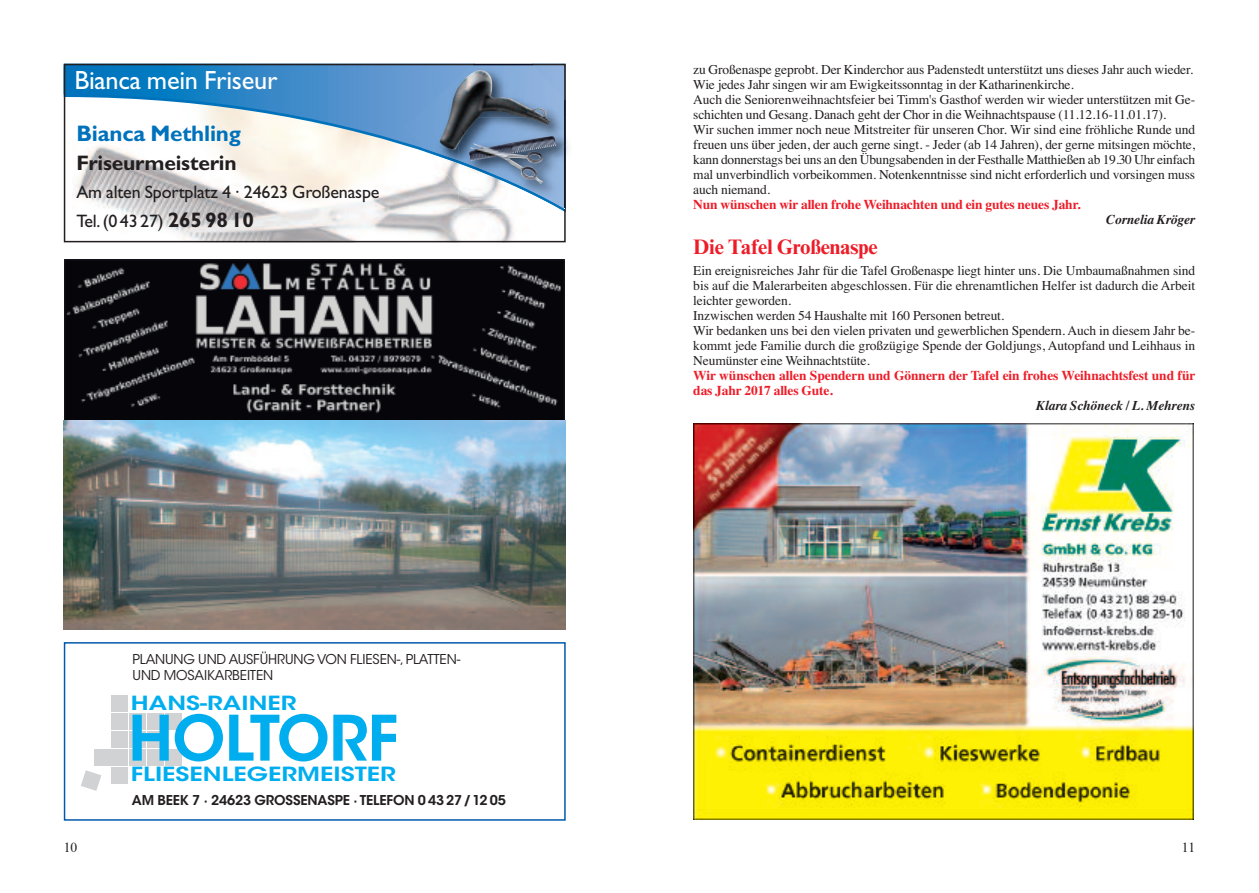
<style>
.page{position:relative;width:1259px;height:893px;background:#fff}
.page>*{position:absolute;margin:0;border:0;box-sizing:border-box;transform-origin:0 0}
.t1{font:600 62.1px "ITC Avant Garde Std";letter-spacing:-.01em;color:#00aeef}
.t2{font:26.4px "Gill Sans Std";letter-spacing:-.01em;color:#fff}
.t3{font:700 22.5px "Gill Sans Std";letter-spacing:-.01em;color:#0072bc}
.t4{font:700 21px "Times New Roman MT Std";letter-spacing:-.01em;color:#ee1c28}
.t5{font:700 21px "Gill Sans Std";letter-spacing:-.01em;color:#231f20}
.t6{font:600 19.35px "ITC Avant Garde Std";color:#00aeef;scale:1.29 1}
.t7{font:600 19.35px "ITC Avant Garde Std";color:#00aeef;scale:1.28 1}
.t8{font:18px/28.5px "Gill Sans Std";letter-spacing:-.01em;color:#231f20}
.t9{font:13.5px "Times";letter-spacing:-.01em;color:#231f20}
.t10{font:700 13.5px "Times";letter-spacing:-.01em;color:#ee1c28}
.t11{font:13.5px/16.2px "ITC Avant Garde Std";letter-spacing:-.01em;color:#231f20}
.t12{font:600 13.5px "ITC Avant Garde Std";letter-spacing:-.01em;color:#231f20}
.t13{font:italic 700 13.5px "Times";letter-spacing:-.01em;color:#231f20}
.t14{font:13.5px "Times New Roman MT Std";color:#231f20}
.s1{font-weight:700;font-size:21px}
</style>
<div class="page">
<img style="left:64px;top:259px;width:502px;height:370px">
<img style="left:693px;top:424px;width:500px;height:396px">
<div style="left:64px;top:642px;width:502px;height:179px;border:2px solid #015aaa"></div>
<div style="left:112px;top:696px;width:16px;height:16px;background:#d1d2d4"></div>
<div style="left:112px;top:713px;width:16px;height:17px;background:#d1d2d4"></div>
<div style="left:112px;top:731px;width:16px;height:17px;background:#d1d2d4"></div>
<div style="left:112px;top:749px;width:16px;height:17px;background:#d1d2d4"></div>
<div style="left:112px;top:767px;width:16px;height:16px;background:#d1d2d4"></div>
<div style="left:130px;top:713px;width:16px;height:17px;background:#d1d2d4"></div>
<div style="left:147px;top:713px;width:17px;height:17px;background:#d1d2d4"></div>
<div style="left:165px;top:713px;width:17px;height:17px;background:#d1d2d4"></div>
<div style="left:130px;top:731px;width:16px;height:17px;background:#d1d2d4"></div>
<div style="left:147px;top:731px;width:17px;height:17px;background:#d1d2d4"></div>
<div style="left:130px;top:749px;width:16px;height:17px;background:#d1d2d4"></div>
<div style="left:147px;top:749px;width:17px;height:17px;background:#d1d2d4"></div>
<div style="left:165px;top:749px;width:17px;height:17px;background:#d1d2d4"></div>
<div style="left:94px;top:749px;width:16px;height:17px;background:#d1d2d4"></div>
<svg style="left:81px;top:770px;width:20px;height:21px"></svg>
<img style="left:122px;top:212px;width:392px;height:27px">
<svg style="left:67px;top:67px;width:496px;height:143px"></svg>
<div style="left:64px;top:64px;width:502px;height:178px;border:2px solid #231f20"></div>
<img style="left:472px;top:63px;width:62px;height:2px">
<img style="left:477px;top:209px;width:17px;height:8px">
<img style="left:426px;top:163px;width:33px;height:25px">
<img style="left:423px;top:161px;width:36px;height:2px">
<img style="left:404px;top:65px;width:160px;height:96px">
<img style="left:439px;top:70px;width:111px;height:81px">
<img style="left:566px;top:145px;width:2px;height:9px">
<img style="left:518px;top:188px;width:2px;height:21px">
<img style="left:520px;top:146px;width:46px;height:63px">
<img style="left:564px;top:146px;width:1px;height:63px">
<img style="left:459px;top:188px;width:59px;height:21px">
<img style="left:459px;top:186px;width:61px;height:2px">
<img style="left:459px;top:117px;width:105px;height:69px">
<svg style="left:564px;top:99px;width:2px;height:47px"></svg>
<img style="left:525px;top:117px;width:25px;height:8px">
<img style="left:459px;top:117px;width:19px;height:26px">
<img style="left:491px;top:140px;width:61px;height:44px">
<p class="t2" style="left:74px;top:70px;width:205px">Bianca mein Friseur</p>
<p class="t3" style="left:76px;top:125px;width:166px">Bianca Methling</p>
<p class="t5" style="left:76px;top:155px;width:162px">Friseurmeisterin</p>
<p class="t8" style="left:76px;top:180px;width:304px">Am alten Sportplatz 4 · 24623 Großenaspe<br>Tel.(0 43 27) <span class="s1">265 98 10</span></p>
<p class="t11" style="left:133px;top:652px;width:329px">PLANUNG UND AUSFÜHRUNG VON FLIESEN-,PLATTEN-<br>UND MOSAIKARBEITEN</p>
<p class="t7" style="left:131px;top:696px;width:131px">HANS-RAINER</p>
<p class="t1" style="left:128px;top:715px;width:272px">HOLTORF</p>
<p class="t6" style="left:131px;top:766px;width:207px">FLIESENLEGERMEISTER</p>
<p class="t12" style="left:132px;top:795px;width:375px">AM BEEK 7 · 24623 GROSSENASPE · TELEFON 04327/1205</p>
<p class="t9" style="left:693px;top:61px;width:501px">zu Großenaspe geprobt. Der Kinderchor aus Padenstedt unterstützt uns dieses Jahr auch wieder.</p>
<p class="t9" style="left:693px;top:76px;width:382px">Wie jedes Jahr singen wir am Ewigkeitssonntag in der Katharinenkirche.</p>
<p class="t9" style="left:693px;top:91px;width:503px">Auch die Seniorenweihnachtsfeier bei Timm's Gasthof werden wir wieder unterstützen mit Ge-</p>
<p class="t9" style="left:693px;top:106px;width:474px">schichten und Gesang. Danach geht der Chor in die Weihnachtspause (11.12.16-11.01.17).</p>
<p class="t9" style="left:693px;top:121px;width:503px">Wir suchen immer noch neue Mitstreiter für unseren Chor. Wir sind eine fröhliche Runde und</p>
<p class="t9" style="left:693px;top:136px;width:503px">freuen uns über jeden, der auch gerne singt. - Jeder (ab 14 Jahren), der gerne mitsingen möchte,</p>
<p class="t9" style="left:693px;top:151px;width:503px">kann donnerstags bei uns an den Übungsabenden in der Festhalle Matthießen ab 19.30 Uhr einfach</p>
<p class="t9" style="left:693px;top:166px;width:503px">mal unverbindlich vorbeikommen. Notenkenntnisse sind nicht erforderlich und vorsingen muss</p>
<p class="t9" style="left:693px;top:181px;width:78px">auch niemand.</p>
<p class="t10" style="left:693px;top:196px;width:389px">Nun wünschen wir allen frohe Weihnachten und ein gutes neues Jahr.</p>
<p class="t13" style="left:1106px;top:211px;width:90px">Cornelia Kröger</p>
<p class="t4" style="left:693px;top:240px;width:186px">Die Tafel Großenaspe</p>
<p class="t9" style="left:693px;top:262px;width:503px">Ein ereignisreiches Jahr für die Tafel Großenaspe liegt hinter uns. Die Umbaumaßnahmen sind</p>
<p class="t9" style="left:693px;top:277px;width:503px">bis auf die Malerarbeiten abgeschlossen. Für die ehrenamtlichen Helfer ist dadurch die Arbeit</p>
<p class="t9" style="left:693px;top:292px;width:99px">leichter geworden.</p>
<p class="t9" style="left:693px;top:307px;width:312px">Inzwischen werden 54 Haushalte mit 160 Personen betreut.</p>
<p class="t9" style="left:693px;top:322px;width:503px">Wir bedanken uns bei den vielen privaten und gewerblichen Spendern. Auch in diesem Jahr be-</p>
<p class="t9" style="left:693px;top:337px;width:503px">kommt jede Familie durch die großzügige Spende der Goldjungs, Autopfand und Leihhaus in</p>
<p class="t9" style="left:693px;top:352px;width:178px">Neumünster eine Weihnachtstüte.</p>
<p class="t10" style="left:693px;top:367px;width:503px">Wir wünschen allen Spendern und Gönnern der Tafel ein frohes Weihnachtsfest und für</p>
<p class="t10" style="left:693px;top:382px;width:141px">das Jahr 2017 alles Gute.</p>
<p class="t13" style="left:1036px;top:397px;width:160px">Klara Schöneck / L. Mehrens</p>
<p class="t14" style="left:64px;top:842px;width:15px">10</p>
<p class="t14" style="left:1181px;top:842px;width:15px">11</p>
</div>
